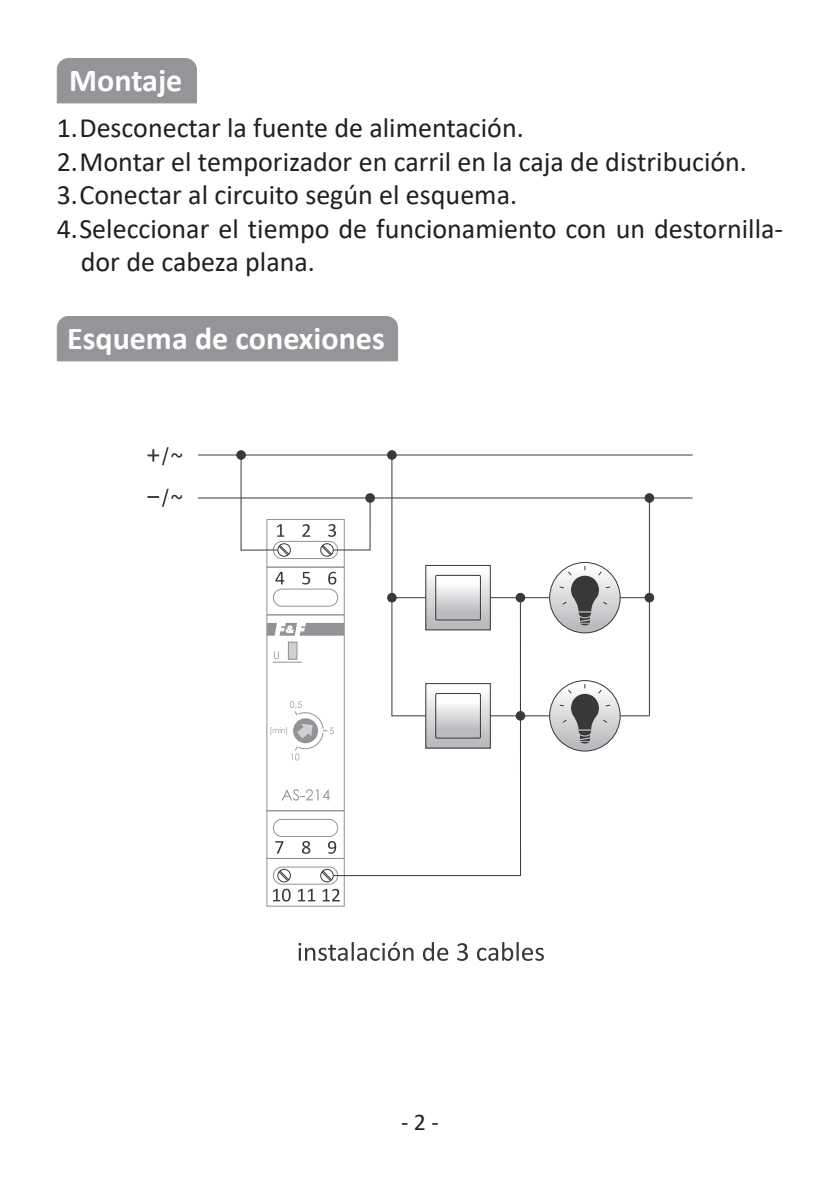
<style>
.page{position:relative;width:840px;height:1191px;background:#fff}
.page>*{position:absolute;margin:0;border:0;box-sizing:border-box;transform-origin:0 0}
.t1{font:700 32px "Calibri";color:#fff}
.t2{font:28px/33.6px "Calibri";color:#231f20}
.t3{font:24px "Calibri";color:#231f20}
</style>
<div class="page">
<svg style="left:298px;top:942px;width:115px;height:19px"></svg>
<svg style="left:422px;top:942px;width:26px;height:19px"></svg>
<svg style="left:457px;top:943px;width:10px;height:18px"></svg>
<svg style="left:477px;top:942px;width:66px;height:19px"></svg>
<div style="left:266px;top:614px;width:78px;height:197px;border:1px solid #919396"></div>
<div style="left:266px;top:567px;width:78px;height:48px;border:1px solid #919396"></div>
<div style="left:266px;top:810px;width:78px;height:48px;border:1px solid #919396"></div>
<div style="left:266px;top:519px;width:78px;height:48px;border:1px solid #919396"></div>
<div style="left:266px;top:858px;width:78px;height:48px;border:1px solid #919396"></div>
<div style="left:273px;top:541px;width:65px;height:18px;border:1px solid #919396;border-radius:9px"></div>
<svg style="left:267px;top:623px;width:65px;height:12px"></svg>
<div style="left:277px;top:543px;width:13px;height:13px;border:1px solid #383839;border-radius:50%"></div>
<div style="left:273px;top:589px;width:65px;height:17px;border:1px solid #919396;border-radius:9px"></div>
<div style="left:273px;top:819px;width:65px;height:17px;border:1px solid #919396;border-radius:9px"></div>
<div style="left:273px;top:867px;width:65px;height:17px;border:1px solid #919396;border-radius:9px"></div>
<div style="left:277px;top:869px;width:13px;height:13px;border:1px solid #383839;border-radius:50%"></div>
<svg style="left:278px;top:870px;width:11px;height:11px"></svg>
<svg style="left:282px;top:789px;width:48px;height:11px"></svg>
<svg style="left:274px;top:651px;width:5px;height:8px"></svg>
<hr style="left:273px;top:661px;width:28px;height:2px;background:#919396">
<div style="left:320px;top:543px;width:13px;height:13px;border:1px solid #383839;border-radius:50%"></div>
<div style="left:288px;top:642px;width:9px;height:17px;background:#cfd0d2"></div>
<div style="left:288px;top:642px;width:9px;height:17px;border:1px solid #919396"></div>
<div style="left:320px;top:869px;width:13px;height:13px;border:1px solid #383839;border-radius:50%"></div>
<svg style="left:321px;top:870px;width:11px;height:11px"></svg>
<svg style="left:270px;top:701px;width:62px;height:59px"></svg>
<svg style="left:275px;top:572px;width:9px;height:12px"></svg>
<svg style="left:275px;top:841px;width:8px;height:12px"></svg>
<svg style="left:302px;top:572px;width:8px;height:12px"></svg>
<svg style="left:302px;top:841px;width:8px;height:13px"></svg>
<svg style="left:328px;top:572px;width:8px;height:12px"></svg>
<svg style="left:328px;top:841px;width:4px;height:13px"></svg>
<svg style="left:273px;top:888px;width:17px;height:13px"></svg>
<svg style="left:298px;top:889px;width:17px;height:12px"></svg>
<svg style="left:322px;top:888px;width:17px;height:13px"></svg>
<svg style="left:302px;top:524px;width:8px;height:13px"></svg>
<hr style="left:614px;top:597px;width:35px;height:1px;background:#383839">
<hr style="left:520px;top:597px;width:30px;height:1px;background:#383839">
<hr style="left:614px;top:715px;width:35px;height:1px;background:#383839">
<hr style="left:520px;top:715px;width:30px;height:1px;background:#383839">
<hr style="left:391px;top:455px;width:1px;height:261px;background:#383839">
<hr style="left:648px;top:498px;width:1px;height:218px;background:#383839">
<hr style="left:198px;top:497px;width:494px;height:1px;background:#383839">
<hr style="left:198px;top:454px;width:494px;height:2px;background:#383839">
<svg style="left:240px;top:454px;width:49px;height:101px"></svg>
<div style="left:387px;top:451px;width:9px;height:8px;background:#383839;border-radius:50%"></div>
<div style="left:387px;top:450px;width:9px;height:9px;border:1px solid #383839;border-radius:50%"></div>
<div style="left:237px;top:451px;width:8px;height:8px;background:#383839;border-radius:50%"></div>
<div style="left:236px;top:450px;width:9px;height:9px;border:1px solid #383839;border-radius:50%"></div>
<svg style="left:321px;top:497px;width:50px;height:58px"></svg>
<div style="left:365px;top:493px;width:9px;height:9px;background:#383839;border-radius:50%"></div>
<div style="left:365px;top:493px;width:9px;height:9px;border:1px solid #383839;border-radius:50%"></div>
<svg style="left:332px;top:597px;width:189px;height:279px"></svg>
<div style="left:516px;top:593px;width:8px;height:9px;background:#383839;border-radius:50%"></div>
<div style="left:515px;top:593px;width:9px;height:9px;border:1px solid #383839;border-radius:50%"></div>
<div style="left:387px;top:593px;width:9px;height:9px;background:#383839;border-radius:50%"></div>
<div style="left:387px;top:593px;width:9px;height:9px;border:1px solid #383839;border-radius:50%"></div>
<div style="left:644px;top:593px;width:9px;height:9px;background:#383839;border-radius:50%"></div>
<div style="left:644px;top:593px;width:9px;height:9px;border:1px solid #383839;border-radius:50%"></div>
<div style="left:516px;top:711px;width:8px;height:9px;background:#383839;border-radius:50%"></div>
<div style="left:515px;top:711px;width:9px;height:9px;border:1px solid #383839;border-radius:50%"></div>
<div style="left:644px;top:493px;width:9px;height:9px;background:#383839;border-radius:50%"></div>
<div style="left:644px;top:493px;width:9px;height:9px;border:1px solid #383839;border-radius:50%"></div>
<svg style="left:549px;top:680px;width:70px;height:71px"></svg>
<div style="left:549px;top:680px;width:71px;height:71px;border:1px solid #383839;border-radius:50%"></div>
<svg style="left:558px;top:684px;width:52px;height:59px"></svg>
<svg style="left:549px;top:562px;width:70px;height:71px"></svg>
<div style="left:549px;top:562px;width:71px;height:71px;border:1px solid #383839;border-radius:50%"></div>
<svg style="left:558px;top:566px;width:52px;height:59px"></svg>
<div style="left:425px;top:565px;width:65px;height:65px;background:linear-gradient(to bottom,#fff,#b3b5b8)"></div>
<div style="left:425px;top:565px;width:65px;height:65px;border:1px solid #383839"></div>
<svg style="left:437px;top:577px;width:41px;height:41px"></svg>
<div style="left:435px;top:575px;width:45px;height:45px;border:1px solid #383839"></div>
<div style="left:425px;top:683px;width:65px;height:65px;background:linear-gradient(to bottom,#fff,#b4b5b8)"></div>
<div style="left:425px;top:683px;width:65px;height:65px;border:1px solid #383839"></div>
<svg style="left:437px;top:695px;width:41px;height:41px"></svg>
<div style="left:435px;top:693px;width:45px;height:45px;border:1px solid #383839"></div>
<hr style="left:391px;top:597px;width:34px;height:1px;background:#383839">
<hr style="left:490px;top:597px;width:30px;height:1px;background:#383839">
<hr style="left:391px;top:715px;width:34px;height:1px;background:#383839">
<hr style="left:490px;top:715px;width:30px;height:1px;background:#383839">
<svg style="left:147px;top:447px;width:35px;height:18px"></svg>
<svg style="left:147px;top:489px;width:35px;height:18px"></svg>
<div style="left:57px;top:58px;width:140px;height:45px;background:#939598"></div>
<div style="left:57px;top:316px;width:341px;height:45px;background:#939598"></div>
<p class="t1" style="left:69px;top:58px;width:114px">Montaje</p>
<p class="t2" style="left:57px;top:110px;width:468px">1. Desconectar la fuente de alimentación.</p>
<p class="t2" style="left:57px;top:144px;width:691px">2. Montar el temporizador en carril en la caja de distribución.</p>
<p class="t2" style="left:57px;top:177px;width:461px">3. Conectar al circuito según el esquema.</p>
<p class="t2" style="left:81px;top:211px;width:703px;text-indent:-24px">4. Seleccionar el tiempo de funcionamiento con un destornilla&shy;dor de cabeza plana.</p>
<p class="t1" style="left:67px;top:315px;width:319px">Esquema de conexiones</p>
<p class="t3" style="left:401px;top:1105px;width:39px">- 2 -</p>
</div>
